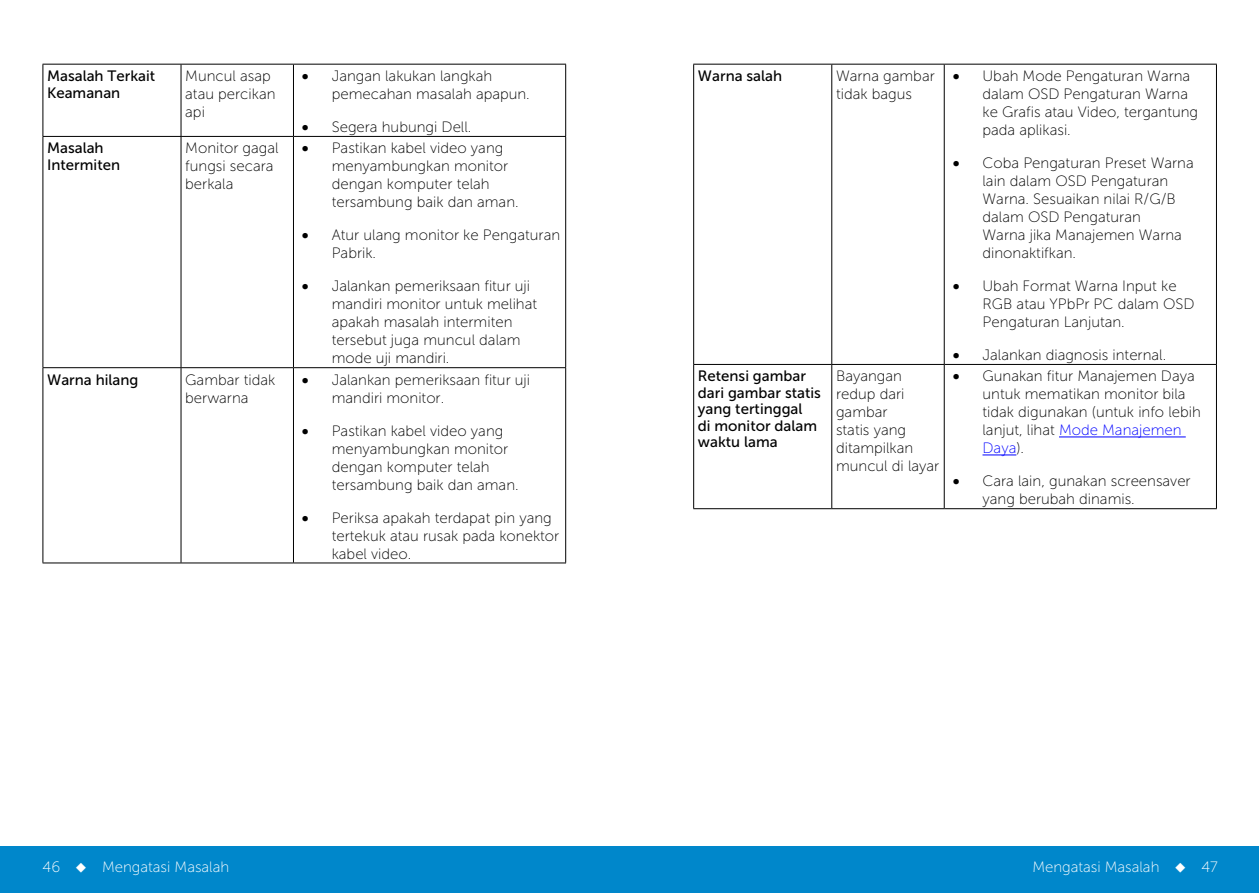
<style>
.page{position:relative;width:1259px;height:893px;background:#fff}
.page>*{position:absolute;margin:0;border:0;box-sizing:border-box;transform-origin:0 0}
.t1{font:15px/18px "Museo Sans For Dell 100";color:#000}
.t2{font:15px/16.5px "Museo Sans For Dell 500";color:#000}
.t3{font:15px "Museo Sans For Dell 100";color:#fff}
.s1{color:#00f}
</style>
<div class="page">
<div style="left:0;top:846px;width:629px;height:47px;background:#0087cb"></div>
<div style="left:629px;top:846px;width:630px;height:47px;background:#0087cb"></div>
<hr style="left:43px;top:64px;width:138px;height:1px;background:#000">
<hr style="left:43px;top:65px;width:1px;height:71px;background:#000">
<hr style="left:181px;top:64px;width:112px;height:1px;background:#000">
<hr style="left:181px;top:65px;width:1px;height:71px;background:#000">
<hr style="left:293px;top:64px;width:273px;height:1px;background:#000">
<hr style="left:293px;top:65px;width:1px;height:71px;background:#000">
<hr style="left:565px;top:65px;width:1px;height:71px;background:#000">
<hr style="left:43px;top:136px;width:138px;height:1px;background:#000">
<hr style="left:43px;top:137px;width:1px;height:230px;background:#000">
<hr style="left:181px;top:136px;width:112px;height:1px;background:#000">
<hr style="left:181px;top:137px;width:1px;height:230px;background:#000">
<hr style="left:293px;top:136px;width:273px;height:1px;background:#000">
<hr style="left:293px;top:137px;width:1px;height:230px;background:#000">
<hr style="left:565px;top:137px;width:1px;height:230px;background:#000">
<hr style="left:43px;top:367px;width:138px;height:1px;background:#000">
<hr style="left:43px;top:368px;width:1px;height:195px;background:#000">
<hr style="left:181px;top:367px;width:112px;height:1px;background:#000">
<hr style="left:181px;top:368px;width:1px;height:195px;background:#000">
<hr style="left:293px;top:367px;width:273px;height:1px;background:#000">
<hr style="left:293px;top:368px;width:1px;height:195px;background:#000">
<hr style="left:565px;top:368px;width:1px;height:195px;background:#000">
<hr style="left:43px;top:563px;width:138px;height:1px;background:#000">
<hr style="left:181px;top:563px;width:112px;height:1px;background:#000">
<hr style="left:293px;top:563px;width:273px;height:1px;background:#000">
<hr style="left:693px;top:64px;width:139px;height:1px;background:#000">
<hr style="left:693px;top:65px;width:1px;height:299px;background:#000">
<hr style="left:832px;top:64px;width:112px;height:1px;background:#000">
<hr style="left:831px;top:65px;width:1px;height:299px;background:#000">
<hr style="left:944px;top:64px;width:272px;height:1px;background:#000">
<hr style="left:944px;top:65px;width:1px;height:299px;background:#000">
<hr style="left:1216px;top:65px;width:1px;height:299px;background:#000">
<hr style="left:693px;top:364px;width:139px;height:1px;background:#000">
<hr style="left:693px;top:365px;width:1px;height:143px;background:#000">
<hr style="left:832px;top:364px;width:112px;height:1px;background:#000">
<hr style="left:831px;top:365px;width:1px;height:143px;background:#000">
<hr style="left:944px;top:364px;width:272px;height:1px;background:#000">
<hr style="left:944px;top:365px;width:1px;height:143px;background:#000">
<hr style="left:1216px;top:365px;width:1px;height:143px;background:#000">
<hr style="left:693px;top:508px;width:139px;height:1px;background:#000">
<hr style="left:832px;top:508px;width:112px;height:1px;background:#000">
<hr style="left:944px;top:508px;width:272px;height:1px;background:#000">
<hr style="left:1059px;top:437px;width:126px;height:1px;background:#00f">
<hr style="left:982px;top:455px;width:34px;height:1px;background:#00f">
<p class="t2" style="left:47px;top:68px;width:110px">Masalah Terkait<br>Keamanan</p>
<p class="t1" style="left:185px;top:67px;width:92px">Muncul asap atau percikan api</p>
<p class="t1" style="left:332px;top:67px;width:200px;text-indent:-30px">• Jangan lakukan langkah pemecahan masalah apapun.</p>
<p class="t1" style="left:302px;top:118px;width:171px">• Segera hubungi Dell.</p>
<p class="t2" style="left:47px;top:140px;width:74px">Masalah<br>Intermiten</p>
<p class="t1" style="left:185px;top:139px;width:95px">Monitor gagal fungsi secara berkala</p>
<p class="t1" style="left:332px;top:139px;width:188px;text-indent:-30px">• Pastikan kabel video yang menyambungkan monitor dengan komputer telah tersambung baik dan aman.</p>
<p class="t1" style="left:332px;top:226px;width:230px;text-indent:-30px">• Atur ulang monitor ke Pengaturan<br>Pabrik.</p>
<p class="t1" style="left:332px;top:277px;width:207px;text-indent:-30px">• Jalankan pemeriksaan fitur uji mandiri monitor untuk melihat apakah masalah intermiten tersebut juga muncul dalam mode uji mandiri.</p>
<p class="t2" style="left:47px;top:371px;width:93px">Warna hilang</p>
<p class="t1" style="left:185px;top:371px;width:92px">Gambar tidak berwarna</p>
<p class="t1" style="left:332px;top:371px;width:200px;text-indent:-30px">• Jalankan pemeriksaan fitur uji mandiri monitor.</p>
<p class="t1" style="left:332px;top:422px;width:188px;text-indent:-30px">• Pastikan kabel video yang menyambungkan monitor dengan komputer telah tersambung baik dan aman.</p>
<p class="t1" style="left:332px;top:509px;width:229px;text-indent:-30px">• Periksa apakah terdapat pin yang tertekuk atau rusak pada konektor kabel video.</p>
<p class="t2" style="left:698px;top:68px;width:86px">Warna salah</p>
<p class="t1" style="left:836px;top:67px;width:100px">Warna gambar tidak bagus</p>
<p class="t1" style="left:982px;top:67px;width:217px;text-indent:-30px">• Ubah Mode Pengaturan Warna dalam OSD Pengaturan Warna ke Grafis atau Video, tergantung pada aplikasi.</p>
<p class="t1" style="left:982px;top:154px;width:213px;text-indent:-30px">• Coba Pengaturan Preset Warna lain dalam OSD Pengaturan<br>Warna. Sesuaikan nilai R/G/B dalam OSD Pengaturan<br>Warna jika Manajemen Warna dinonaktifkan.</p>
<p class="t1" style="left:982px;top:277px;width:214px;text-indent:-30px">• Ubah Format Warna Input ke<br>RGB atau YPbPr PC dalam OSD<br>Pengaturan Lanjutan.</p>
<p class="t1" style="left:952px;top:346px;width:215px">• Jalankan diagnosis internal.</p>
<p class="t2" style="left:698px;top:368px;width:124px">Retensi gambar dari gambar statis yang tertinggal<br>di monitor dalam waktu lama</p>
<p class="t1" style="left:836px;top:367px;width:105px">Bayangan redup dari gambar<br>statis yang ditampilkan muncul di layar</p>
<p class="t1" style="left:982px;top:367px;width:220px;text-indent:-30px">• Gunakan fitur Manajemen Daya untuk mematikan monitor bila tidak digunakan (untuk info lebih lanjut, lihat <span class="s1">Mode Manajemen<br>Daya</span>).</p>
<p class="t1" style="left:982px;top:472px;width:210px;text-indent:-30px">• Cara lain, gunakan screensaver yang berubah dinamis.</p>
<p class="t3" style="left:43px;top:859px;width:188px">46 ◆ Mengatasi Masalah</p>
<p class="t3" style="left:1032px;top:859px;width:187px">Mengatasi Masalah ◆ 47</p>
</div>
